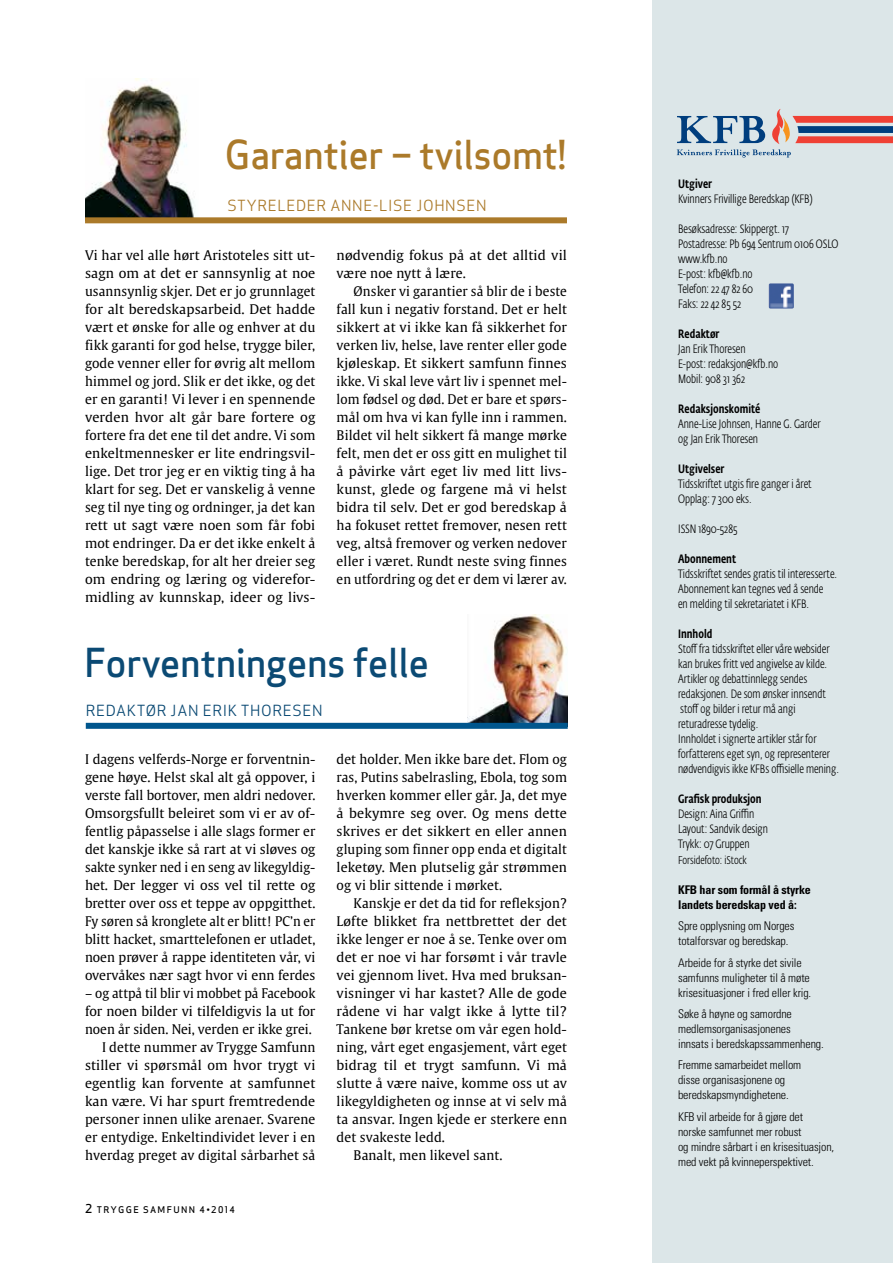
<style>
.page{position:relative;width:893px;height:1263px;background:#fff}
.page>*{position:absolute;margin:0;border:0;box-sizing:border-box;transform-origin:0 0}
.t1{font:39px "Apex Sans Medium T";letter-spacing:-.01em;color:#ab7a2a}
.t2{font:39px "Apex Sans Medium T";letter-spacing:-.01em;color:#0b4a74}
.t3{font:15px "Apex Sans Book T";letter-spacing:.04em;color:#ab7a2a}
.t4{font:15px "Apex Sans Book T";letter-spacing:.04em;color:#0b4a74}
.t5{font:13.2px/18px "Gulliver Regular Roman";letter-spacing:.01em;color:#000;text-align:justify}
.t6{font:13.2px/18px "Gulliver Regular Roman";letter-spacing:.01em;color:#000;text-align:right;scale:.96 1}
.t7{font:300 12px/15px "Fedra Sans Cond Alt Std";color:#000}
.t8{font:300 condensed 12px/15px "Univers";letter-spacing:-.01em;color:#000}
.t9{font:500 12px "Fedra Sans Cond Alt Std";color:#000}
.t10{font:700 condensed 12px/15px "Univers";letter-spacing:-.01em;color:#000}
.t11{font:300 11.25px "Fedra Sans Cond Alt Std";color:#000}
.t12{font:9px "Apex Sans Medium C";letter-spacing:.15em;color:#000}
.s1{font-size:12px}
</style>
<div class="page">
<div style="left:653px;top:0;width:240px;height:1263px;background:#dce6e8"></div>
<svg style="left:677px;top:109px;width:216px;height:49px"></svg>
<img style="left:85px;top:78px;width:109px;height:139px">
<div style="left:85px;top:217px;width:482px;height:6px;background:#ab7a2a"></div>
<img style="left:468px;top:614px;width:100px;height:109px">
<div style="left:86px;top:723px;width:482px;height:6px;background:#00568d"></div>
<img style="left:769px;top:283px;width:25px;height:26px">
<h1 class="t1" style="left:225px;top:129px;width:343px">Garantier – tvilsomt!</h1>
<p class="t3" style="left:228px;top:196px;width:260px">STYRELEDER ANNE-LISE JOHNSEN</p>
<p class="t5" style="left:85px;top:246px;width:232px">Vi har vel alle hørt Aristoteles sitt ut&shy;sagn om at det er sannsynlig at noe usannsynlig skjer. Det er jo grunnlaget for alt beredskapsarbeid. Det hadde vært et ønske for alle og enhver at du fikk garanti for god helse, trygge biler, gode venner eller for øvrig alt mellom himmel og jord. Slik er det ikke, og det er en garanti! Vi lever i en spennende verden hvor alt går bare fortere og fortere fra det ene til det andre. Vi som enkeltmennesker er lite endringsvil&shy;lige. Det tror jeg er en viktig ting å ha klart for seg. Det er vanskelig å venne seg til nye ting og ordninger, ja det kan rett ut sagt være noen som får fobi mot endringer. Da er det ikke enkelt å tenke beredskap, for alt her dreier seg om endring og læring og viderefor&shy;midling av kunnskap, ideer og livs-</p>
<p class="t5" style="left:337px;top:246px;width:232px">nødvendig fokus på at det alltid vil være noe nytt å lære.</p>
<p class="t5" style="left:337px;top:282px;width:232px;text-indent:17px">Ønsker vi garantier så blir de i beste fall kun i negativ forstand. Det er helt sikkert at vi ikke kan få sikkerhet for verken liv, helse, lave renter eller gode kjøleskap. Et sikkert samfunn finnes ikke. Vi skal leve vårt liv i spennet mel&shy;lom fødsel og død. Det er bare et spørs&shy;mål om hva vi kan fylle inn i rammen.<br>Bildet vil helt sikkert få mange mørke felt, men det er oss gitt en mulighet til å påvirke vårt eget liv med litt livs&shy;kunst, glede og fargene må vi helst bidra til selv. Det er god beredskap å ha fokuset rettet fremover, nesen rett veg, altså fremover og verken nedover eller i været. Rundt neste sving finnes en utfordring og det er dem vi lærer av.</p>
<h1 class="t2" style="left:84px;top:637px;width:346px">Forventningens felle</h1>
<p class="t4" style="left:86px;top:701px;width:238px">REDAKTØR JAN ERIK THORESEN</p>
<p class="t5" style="left:85px;top:750px;width:232px">I dagens velferds-Norge er forventnin&shy;gene høye. Helst skal alt gå oppover, i verste fall bortover, men aldri nedover.<br>Omsorgsfullt beleiret som vi er av of&shy;fentlig påpasselse i alle slags former er det kanskje ikke så rart at vi sløves og sakte synker ned i en seng av likegyldig&shy;het. Der legger vi oss vel til rette og bretter over oss et teppe av oppgitthet.<br>Fy søren så kronglete alt er blitt! PC’n er blitt hacket, smarttelefonen er utladet, noen prøver å rappe identiteten vår, vi overvåkes nær sagt hvor vi enn ferdes</p>
<p class="t6" style="left:85px;top:984px;width:241px">– og attpå til blir vi mobbet på Facebook for noen bilder vi tilfeldigvis la ut for noen år siden. Nei, verden er ikke grei.<br>I dette nummer av Trygge Samfunn stiller vi spørsmål om hvor trygt vi egentlig kan forvente at samfunnet kan være. Vi har spurt fremtredende personer innen ulike arenaer. Svarene er entydige. Enkeltindividet lever i en hverdag preget av digital sårbarhet så</p>
<p class="t12" style="left:85px;top:1204px;width:151px"><span class="s1">2</span> TRYGGE SAMFUNN 4•2014</p>
<p class="t5" style="left:337px;top:750px;width:232px">det holder. Men ikke bare det. Flom og ras, Putins sabelrasling, Ebola, tog som hverken kommer eller går. Ja, det mye å bekymre seg over. Og mens dette skrives er det sikkert en eller annen gluping som finner opp enda et digitalt leketøy. Men plutselig går strømmen og vi blir sittende i mørket.</p>
<p class="t5" style="left:354px;top:894px;width:215px">Kanskje er det da tid for refleksjon?</p>
<p class="t5" style="left:337px;top:912px;width:232px">Løfte blikket fra nettbrettet der det</p>
<p class="t5" style="left:337px;top:930px;width:232px">ikke lenger er noe å se. Tenke over om</p>
<p class="t5" style="left:337px;top:948px;width:232px">det er noe vi har forsømt i vår travle</p>
<p class="t5" style="left:337px;top:966px;width:232px">vei gjennom livet. Hva med bruksan-</p>
<p class="t5" style="left:337px;top:984px;width:232px">visninger vi har kastet? Alle de gode</p>
<p class="t5" style="left:337px;top:1002px;width:232px">rådene vi har valgt ikke å lytte til?</p>
<p class="t5" style="left:337px;top:1020px;width:232px">Tankene bør kretse om vår egen hold-</p>
<p class="t5" style="left:337px;top:1038px;width:232px">ning, vårt eget engasjement, vårt eget</p>
<p class="t5" style="left:337px;top:1056px;width:232px">bidrag til et trygt samfunn. Vi må</p>
<p class="t5" style="left:337px;top:1074px;width:232px">slutte å være naive, komme oss ut av</p>
<p class="t5" style="left:337px;top:1092px;width:232px">likegyldigheten og innse at vi selv må</p>
<p class="t5" style="left:337px;top:1110px;width:232px">ta ansvar. Ingen kjede er sterkere enn</p>
<p class="t5" style="left:337px;top:1128px;width:110px">det svakeste ledd.</p>
<p class="t5" style="left:354px;top:1146px;width:150px">Banalt, men likevel sant.</p>
<p class="t9" style="left:678px;top:177px;width:35px">Utgiver</p>
<p class="t7" style="left:678px;top:192px;width:136px">Kvinners Frivillige Beredskap (KFB)</p>
<p class="t7" style="left:678px;top:222px;width:162px">Besøksadresse: Skippergt. 17<br>Postadresse: Pb 694 Sentrum 0106 OSLO www.kfb.no<br>E-post: kfb@kfb.no<br>Telefon: 22 47 82 60<br>Faks: 22 42 85 52</p>
<p class="t9" style="left:678px;top:327px;width:43px">Redaktør</p>
<p class="t7" style="left:678px;top:342px;width:102px">Jan Erik Thoresen<br>E-post: redaksjon@kfb.no<br>Mobil: 908 31 362</p>
<p class="t9" style="left:678px;top:402px;width:84px">Redaksjonskomité</p>
<p class="t7" style="left:678px;top:417px;width:144px">Anne-Lise Johnsen, Hanne G. Garder og Jan Erik Thoresen</p>
<p class="t9" style="left:678px;top:462px;width:48px">Utgivelser</p>
<p class="t7" style="left:678px;top:477px;width:135px">Tidsskriftet utgis fire ganger i året<br>Opplag: 7 300 eks.</p>
<p class="t7" style="left:678px;top:522px;width:61px">ISSN 1890-5285</p>
<p class="t9" style="left:678px;top:552px;width:59px">Abonnement</p>
<p class="t7" style="left:678px;top:567px;width:160px">Tidsskriftet sendes gratis til interesserte.<br>Abonnement kan tegnes ved å sende<br>en melding til sekretariatet i KFB.</p>
<p class="t9" style="left:678px;top:627px;width:36px">Innhold</p>
<p class="t7" style="left:678px;top:642px;width:162px">Stoff fra tidsskriftet eller våre websider kan brukes fritt ved angivelse av kilde.<br>Artikler og debattinnlegg sendes redaksjonen. De som ønsker innsendt stoff og bilder i retur må angi returadresse tydelig.<br>Innholdet i signerte artikler står for forfatterens eget syn, og representerer nødvendigvis ikke KFBs offisielle mening.</p>
<p class="t9" style="left:678px;top:792px;width:85px">Grafisk produksjon</p>
<p class="t7" style="left:678px;top:807px;width:92px">Design: Aina Griffin<br>Layout: Sandvik design<br>Trykk: 07 Gruppen</p>
<p class="t11" style="left:678px;top:853px;width:70px">Forsidefoto: iStock</p>
<p class="t10" style="left:678px;top:882px;width:134px">KFB har som formål å styrke landets beredskap ved å:</p>
<p class="t8" style="left:678px;top:918px;width:118px">Spre opplysning om Norges totalforsvar og beredskap.</p>
<p class="t8" style="left:678px;top:955px;width:135px">Arbeide for å styrke det sivile samfunns muligheter til å møte krisesituasjoner i fred eller krig.</p>
<p class="t8" style="left:678px;top:1006px;width:147px">Søke å høyne og samordne medlemsorganisasjonenes innsats i beredskapssammenheng.</p>
<p class="t8" style="left:678px;top:1057px;width:125px">Fremme samarbeidet mellom disse organisasjonene og beredskapsmyndighetene.</p>
<p class="t8" style="left:678px;top:1109px;width:158px">KFB vil arbeide for å gjøre det<br>norske samfunnet mer robust<br>og mindre sårbart i en krisesituasjon, med vekt på kvinneperspektivet.</p>
</div>
